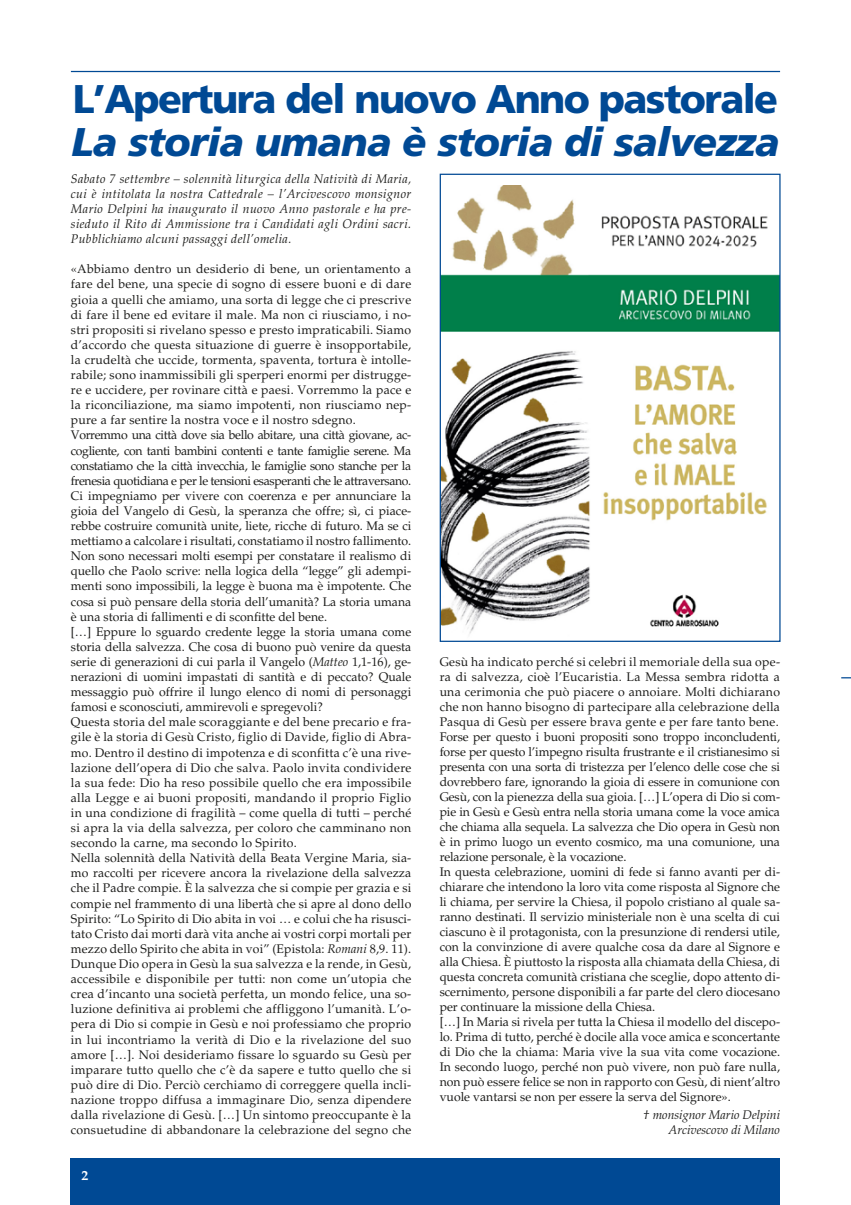
<style>
.page{position:relative;width:851px;height:1205px;background:#fff}
.page>*{position:absolute;margin:0;border:0;box-sizing:border-box;transform-origin:0 0}
.t1{font:900 40px "Frutiger";letter-spacing:-.04em;color:#004994}
.t2{font:italic 900 40px "Frutiger";letter-spacing:-.02em;color:#004994}
.t3{font:700 13.75px "Palatino";color:#fff}
.t4{font:12.5px/15.1px "Palatino";letter-spacing:.02em;color:#1d1d1b}
.t5{font:12.5px/15px "Palatino";color:#1d1d1b}
.t6{font:italic 12.5px/15.1px "Palatino";letter-spacing:.03em;color:#1d1d1b;text-align:justify}
.t7{font:italic 12.5px/15px "Palatino";color:#1d1d1b;text-align:right}
.s1{font-style:italic}
</style>
<div class="page">
<hr style="left:71px;top:71px;width:709px;height:1px;background:#004994">
<div style="left:71px;top:1159px;width:709px;height:46px;background:#004994"></div>
<img style="left:441px;top:186px;width:337px;height:448px">
<div style="left:439px;top:174px;width:341px;height:468px;border:1px solid #004994"></div>
<h1 class="t1" style="left:73px;top:75px;width:707px">L’Apertura del nuovo Anno pastorale</h1>
<h1 class="t2" style="left:71px;top:118px;width:709px">La storia umana è storia di salvezza</h1>
<p class="t6" style="left:71px;top:171px;width:342px">Sabato 7 settembre – solennità liturgica della Natività di Maria, cui è intitolata la nostra Cattedrale – l’Arcivescovo monsignor Mario Delpini ha inaugurato il nuovo Anno pastorale e ha pre&shy;sieduto il Rito di Ammissione tra i Candidati agli Ordini sacri.<br>Pubblichiamo alcuni passaggi dell’omelia.</p>
<p class="t4" style="left:71px;top:262px;width:342px">«Abbiamo dentro un desiderio di bene, un orientamento a fare del bene, una specie di sogno di essere buoni e di dare gioia a quelli che amiamo, una sorta di legge che ci prescrive di fare il bene ed evitare il male. Ma non ci riusciamo, i no&shy;stri propositi si rivelano spesso e presto impraticabili. Siamo d’accordo che questa situazione di guerre è insopportabile, la crudeltà che uccide, tormenta, spaventa, tortura è intolle&shy;rabile; sono inammissibili gli sperperi enormi per distrugge&shy;re e uccidere, per rovinare città e paesi. Vorremmo la pace e la riconciliazione, ma siamo impotenti, non riusciamo nep&shy;pure a far sentire la nostra voce e il nostro sdegno.<br>Vorremmo una città dove sia bello abitare, una città giovane, ac&shy;cogliente, con tanti bambini contenti e tante famiglie serene. Ma constatiamo che la città invecchia, le famiglie sono stanche per la frenesia quotidiana e per le tensioni esasperanti che le attraversano.<br>Ci impegniamo per vivere con coerenza e per annunciare la gioia del Vangelo di Gesù, la speranza che offre; sì, ci piace&shy;rebbe costruire comunità unite, liete, ricche di futuro. Ma se ci mettiamo a calcolare i risultati, constatiamo il nostro fallimento.<br>Non sono necessari molti esempi per constatare il realismo di quello che Paolo scrive: nella logica della “legge” gli adempi&shy;menti sono impossibili, la legge è buona ma è impotente. Che cosa si può pensare della storia dell’umanità? La storia umana è una storia di fallimenti e di sconfitte del bene.<br>[…] Eppure lo sguardo credente legge la storia umana come storia della salvezza. Che cosa di buono può venire da questa serie di generazioni di cui parla il Vangelo (<span class="s1">Matteo</span> 1,1-16), ge&shy;nerazioni di uomini impastati di santità e di peccato? Quale messaggio può offrire il lungo elenco di nomi di personaggi famosi e sconosciuti, ammirevoli e spregevoli?<br>Questa storia del male scoraggiante e del bene precario e fra&shy;gile è la storia di Gesù Cristo, figlio di Davide, figlio di Abra&shy;mo. Dentro il destino di impotenza e di sconfitta c’è una rive&shy;lazione dell’opera di Dio che salva. Paolo invita condividere la sua fede: Dio ha reso possibile quello che era impossibile alla Legge e ai buoni propositi, mandando il proprio Figlio in una condizione di fragilità – come quella di tutti – perché si apra la via della salvezza, per coloro che camminano non secondo la carne, ma secondo lo Spirito.<br>Nella solennità della Natività della Beata Vergine Maria, sia&shy;mo raccolti per ricevere ancora la rivelazione della salvezza che il Padre compie. È la salvezza che si compie per grazia e si compie nel frammento di una libertà che si apre al dono dello Spirito: “Lo Spirito di Dio abita in voi … e colui che ha risusci&shy;tato Cristo dai morti darà vita anche ai vostri corpi mortali per mezzo dello Spirito che abita in voi” (Epistola: <span class="s1">Romani</span> 8,9. 11).<br>Dunque Dio opera in Gesù la sua salvezza e la rende, in Gesù, accessibile e disponibile per tutti: non come un’utopia che crea d’incanto una società perfetta, un mondo felice, una so&shy;luzione definitiva ai problemi che affliggono l’umanità. L’o&shy;pera di Dio si compie in Gesù e noi professiamo che proprio in lui incontriamo la verità di Dio e la rivelazione del suo amore […]. Noi desideriamo fissare lo sguardo su Gesù per imparare tutto quello che c’è da sapere e tutto quello che si può dire di Dio. Perciò cerchiamo di correggere quella incli&shy;nazione troppo diffusa a immaginare Dio, senza dipendere dalla rivelazione di Gesù. […] Un sintomo preoccupante è la consuetudine di abbandonare la celebrazione del segno che</p>
<p class="t3" style="left:81px;top:1167px;width:8px">2</p>
<p class="t5" style="left:439px;top:654px;width:342px">Gesù ha indicato perché si celebri il memoriale della sua ope&shy;ra di salvezza, cioè l’Eucaristia. La Messa sembra ridotta a una cerimonia che può piacere o annoiare. Molti dichiarano che non hanno bisogno di partecipare alla celebrazione della Pasqua di Gesù per essere brava gente e per fare tanto bene.<br>Forse per questo i buoni propositi sono troppo inconcludenti, forse per questo l’impegno risulta frustrante e il cristianesimo si presenta con una sorta di tristezza per l’elenco delle cose che si dovrebbero fare, ignorando la gioia di essere in comunione con Gesù, con la pienezza della sua gioia. […] L’opera di Dio si com&shy;pie in Gesù e Gesù entra nella storia umana come la voce amica che chiama alla sequela. La salvezza che Dio opera in Gesù non è in primo luogo un evento cosmico, ma una comunione, una relazione personale, è la vocazione.<br>In questa celebrazione, uomini di fede si fanno avanti per di&shy;chiarare che intendono la loro vita come risposta al Signore che li chiama, per servire la Chiesa, il popolo cristiano al quale sa&shy;ranno destinati. Il servizio ministeriale non è una scelta di cui ciascuno è il protagonista, con la presunzione di rendersi utile, con la convinzione di avere qualche cosa da dare al Signore e alla Chiesa. È piuttosto la risposta alla chiamata della Chiesa, di questa concreta comunità cristiana che sceglie, dopo attento di&shy;scernimento, persone disponibili a far parte del clero diocesano per continuare la missione della Chiesa.<br>[…] In Maria si rivela per tutta la Chiesa il modello del discepo&shy;lo. Prima di tutto, perché è docile alla voce amica e sconcertante di Dio che la chiama: Maria vive la sua vita come vocazione.<br>In secondo luogo, perché non può vivere, non può fare nulla, non può essere felice se non in rapporto con Gesù, di nient’altro vuole vantarsi se non per essere la serva del Signore».</p>
<p class="t7" style="left:643px;top:1108px;width:138px">† monsignor Mario Delpini<br>Arcivescovo di Milano</p>
</div>
